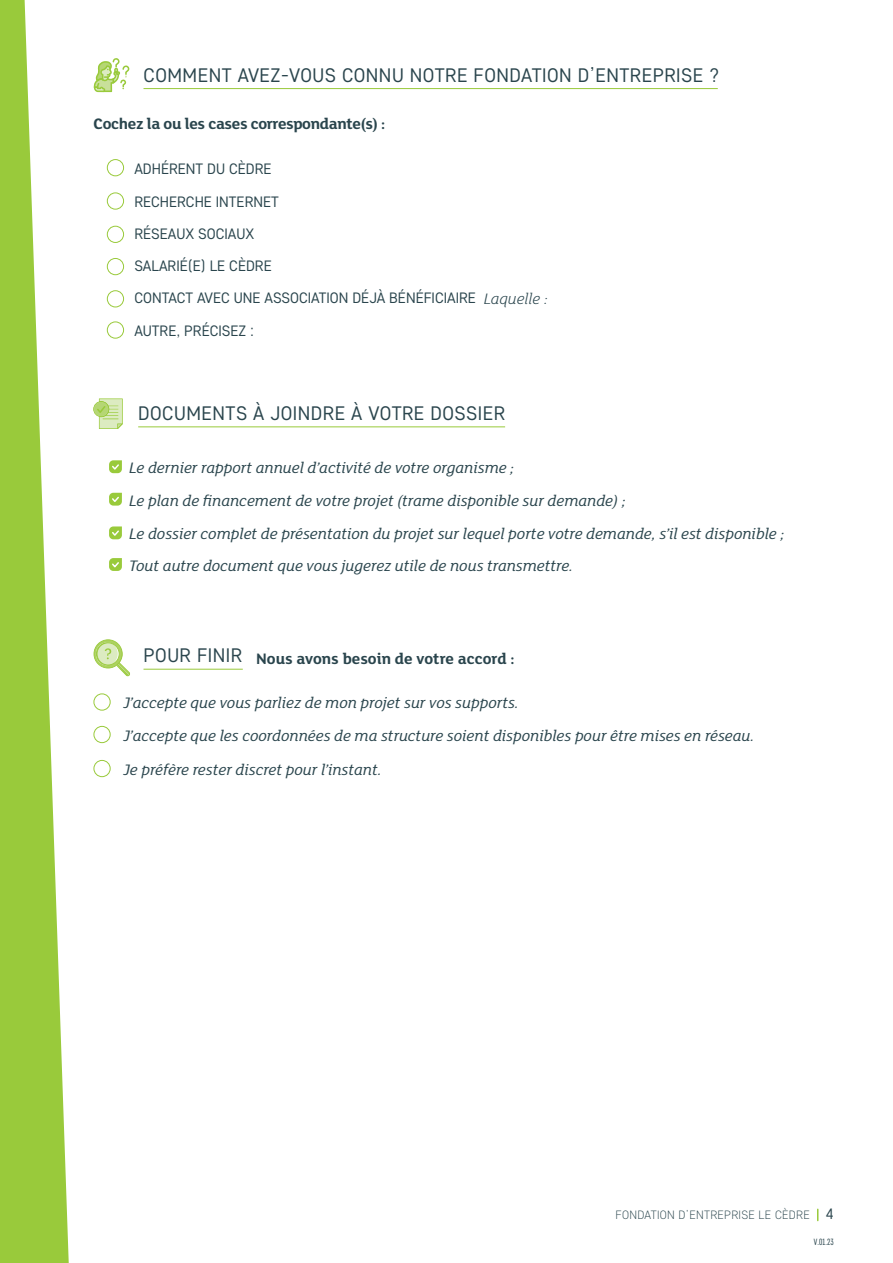
<style>
.page{position:relative;width:893px;height:1263px;background:#fff}
.page>*{position:absolute;margin:0;border:0;box-sizing:border-box;transform-origin:0 0}
.t1{font:19.5px "Core Sans D35";letter-spacing:.025em;color:#2a454d}
.t2{font:italic 16.5px/33px "FS Lola";color:#2a454d}
.t3{font:700 16.5px "FS Lola";letter-spacing:-.02em;color:#2a454d}
.t4{font:700 16.5px "FS Lola";color:#2a454d}
.t5{font:italic 300 16.5px "FS Lola";color:#2a454d}
.t6{font:15px/32.2px "Core Sans D35";color:#2a454d}
.t7{font:300 12px "Core Sans D25";letter-spacing:.025em;color:#2a454d}
.t8{font:9px "Core Sans D37 Cn";color:#2a454d}
.s1{font-family:"Core Sans D35";font-weight:400;font-size:15px}
</style>
<div class="page">
<hr style="left:138px;top:426px;width:367px;height:1px;background:#99ca3b">
<hr style="left:144px;top:669px;width:99px;height:1px;background:#99ca3b">
<div style="left:94px;top:693px;width:17px;height:17px;border:1px solid #99ca3b;border-radius:50%"></div>
<div style="left:94px;top:726px;width:17px;height:17px;border:1px solid #99ca3b;border-radius:50%"></div>
<div style="left:94px;top:760px;width:17px;height:17px;border:1px solid #99ca3b;border-radius:50%"></div>
<svg style="left:94px;top:639px;width:36px;height:37px"></svg>
<svg style="left:0;top:0;width:69px;height:1263px;fill:#99ca3b"></svg>
<hr style="left:144px;top:88px;width:574px;height:1px;background:#99ca3b">
<div style="left:107px;top:159px;width:17px;height:17px;border:1px solid #99ca3b;border-radius:50%"></div>
<div style="left:107px;top:192px;width:17px;height:18px;border:1px solid #99ca3b;border-radius:50%"></div>
<div style="left:107px;top:226px;width:17px;height:17px;border:1px solid #99ca3b;border-radius:50%"></div>
<div style="left:107px;top:258px;width:17px;height:17px;border:1px solid #99ca3b;border-radius:50%"></div>
<div style="left:107px;top:290px;width:17px;height:17px;border:1px solid #99ca3b;border-radius:50%"></div>
<div style="left:107px;top:321px;width:17px;height:18px;border:1px solid #99ca3b;border-radius:50%"></div>
<svg style="left:109px;top:460px;width:13px;height:13px"></svg>
<svg style="left:109px;top:493px;width:13px;height:13px"></svg>
<svg style="left:109px;top:526px;width:13px;height:13px"></svg>
<svg style="left:109px;top:558px;width:13px;height:13px"></svg>
<svg style="left:94px;top:58px;width:36px;height:34px"></svg>
<svg style="left:93px;top:398px;width:30px;height:31px"></svg>
<p class="t1" style="left:144px;top:62px;width:577px">COMMENT AVEZ-VOUS CONNU NOTRE FONDATION D’ENTREPRISE ?</p>
<p class="t3" style="left:94px;top:112px;width:293px">Cochez la ou les cases correspondante(s) :</p>
<p class="t6" style="left:134px;top:152px;width:343px">ADHÉRENT DU CÈDRE<br>RECHERCHE INTERNET<br>RÉSEAUX SOCIAUX<br>SALARIÉ(E) LE CÈDRE<br>CONTACT AVEC UNE ASSOCIATION DÉJÀ BÉNÉFICIAIRE<br>AUTRE, PRÉCISEZ :</p>
<p class="t5" style="left:484px;top:288px;width:66px">Laquelle :</p>
<p class="t1" style="left:138px;top:401px;width:368px">DOCUMENTS À JOINDRE À VOTRE DOSSIER</p>
<p class="t2" style="left:129px;top:451px;width:657px">Le dernier rapport annuel d’activité de votre organisme ;<br>Le plan de financement de votre projet (trame disponible sur demande) ;<br>Le dossier complet de présentation du projet sur lequel porte votre demande, s’il est disponible ;</p>
<p class="t2" style="left:129px;top:548px;width:445px">Tout autre document que vous jugerez utile de nous transmettre.</p>
<p class="t1" style="left:144px;top:643px;width:100px">POUR FINIR</p>
<p class="t2" style="left:123px;top:686px;width:633px;line-height:32.5px">J’accepte que vous parliez de mon projet sur vos supports.<br>J’accepte que les coordonnées de ma structure soient disponibles pour être mises en réseau.</p>
<p class="t2" style="left:123px;top:752px;width:260px">Je préfère rester discret pour l’instant.</p>
<p class="t4" style="left:256px;top:647px;width:260px">Nous avons besoin de votre accord :</p>
<p class="t7" style="left:615px;top:1207px;width:219px">FONDATION D’ENTREPRISE LE CÈDRE <span class="s1">4</span></p>
<p class="t8" style="left:814px;top:1236px;width:21px">V.01.23</p>
</div>
